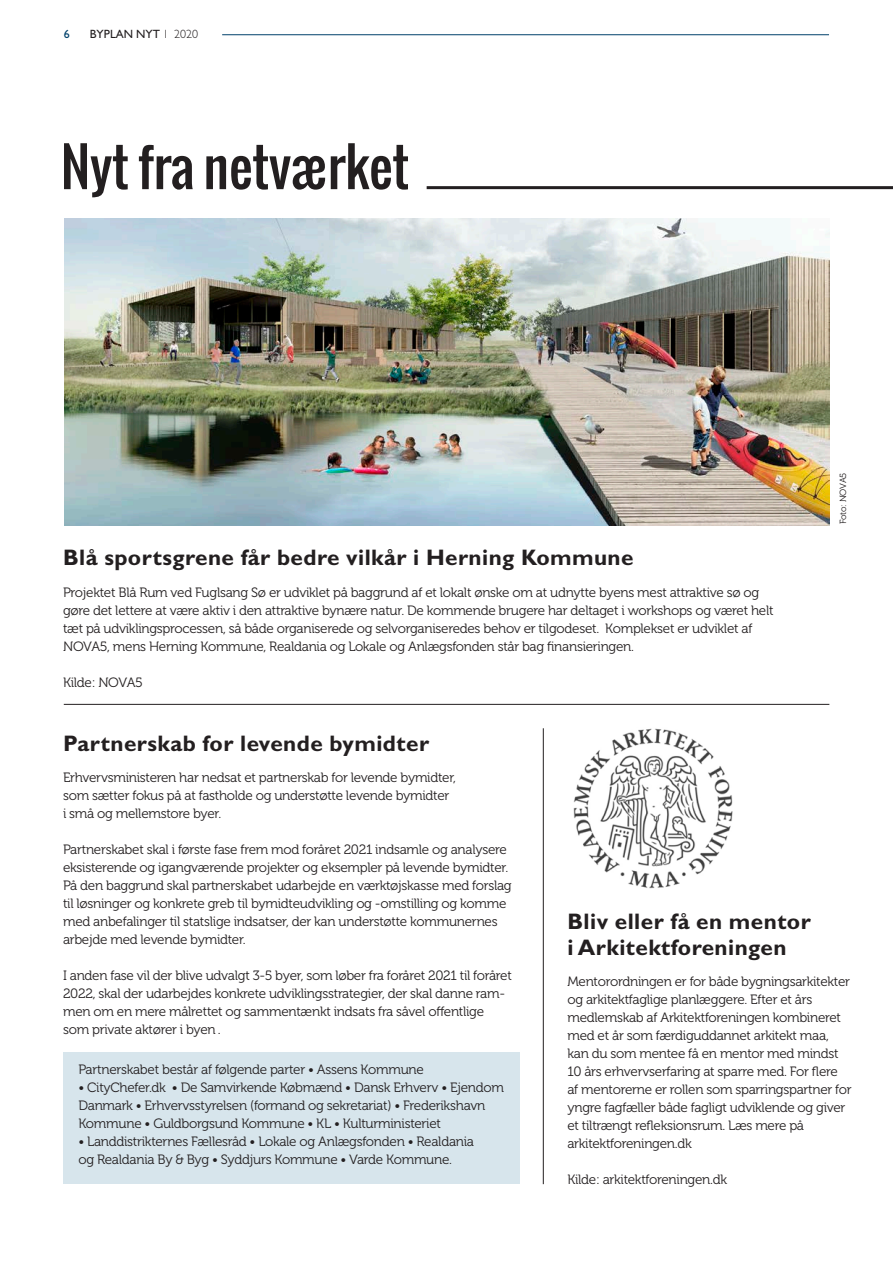
<style>
.page{position:relative;width:893px;height:1263px;background:#fff}
.page>*{position:absolute;margin:0;border:0;box-sizing:border-box;transform-origin:0 0}
.Rubrik{font:52.5px "Oswald";color:#231f20}
.Brødtekst{font:700 22.5px "Gill Sans Std";letter-spacing:.02em;color:#231f20}
.Brødtekst-2{font:13.5px/18px "Museo 300";letter-spacing:-.02em;color:#231f20}
.t1{font:12px "Gill Sans Std";color:#231f20}
.t2{font:12px "Gill Sans Std";color:#00416b}
.Brødtekst-3{font:9px "Museo 300";letter-spacing:-.025em;color:#231f20}
.s1{font-weight:300}
</style>
<div class="page">
<div style="left:63px;top:1052px;width:456px;height:132px;background:#d7e5ec"></div>
<hr style="left:543px;top:728px;width:1px;height:456px;background:#231f20">
<hr style="left:427px;top:186px;width:466px;height:3px;background:#231f20">
<hr style="left:64px;top:704px;width:765px;height:1px;background:#231f20">
<img style="left:573px;top:728px;width:160px;height:161px">
<img style="left:65px;top:219px;width:764px;height:306px">
<hr style="left:222px;top:34px;width:607px;height:1px;background:#00416b">
<p class="t2" style="left:64px;top:27px;width:7px">6</p>
<p class="t1" style="left:90px;top:27px;width:110px">BYPLAN NYT <span class="s1">1 2020</span></p>
<p class="Rubrik" style="left:61px;top:127px;width:350px">Nyt fra netværket</p>
<p class="Brødtekst" style="left:63px;top:544px;width:572px">Blå sportsgrene får bedre vilkår i Herning Kommune</p>
<p class="Brødtekst-2" style="left:63px;top:583px;width:712px">Projektet Blå Rum ved Fuglsang Sø er udviklet på baggrund af et lokalt ønske om at udnytte byens mest attraktive sø og gøre det lettere at være aktiv i den attraktive bynære natur. De kommende brugere har deltaget i workshops og været helt tæt på udviklingsprocessen, så både organiserede og selvorganiseredes behov er tilgodeset. Komplekset er udviklet af NOVA5, mens Herning Kommune, Realdania og Lokale og Anlægsfonden står bag finansieringen.</p>
<p class="Brødtekst-2" style="left:63px;top:673px;width:81px">Kilde: NOVA5</p>
<p class="Brødtekst-3" style="left:838px;top:524px;width:53px;rotate:-90deg">Foto: NOVA5</p>
<p class="Brødtekst" style="left:63px;top:730px;width:368px">Partnerskab for levende bymidter</p>
<p class="Brødtekst-2" style="left:63px;top:769px;width:395px">Erhvervsministeren har nedsat et partnerskab for levende bymidter, som sætter fokus på at fastholde og understøtte levende bymidter</p>
<p class="Brødtekst-2" style="left:63px;top:805px;width:160px">i små og mellemstore byer.</p>
<p class="Brødtekst-2" style="left:63px;top:841px;width:450px">Partnerskabet skal i første fase frem mod foråret 2021 indsamle og analysere eksisterende og igangværende projekter og eksempler på levende bymidter.<br>På den baggrund skal partnerskabet udarbejde en værktøjskasse med forslag til løsninger og konkrete greb til bymidteudvikling og -omstilling og komme med anbefalinger til statslige indsatser, der kan understøtte kommunernes arbejde med levende bymidter.</p>
<p class="Brødtekst-2" style="left:63px;top:967px;width:450px">I anden fase vil der blive udvalgt 3-5 byer, som løber fra foråret 2021 til foråret 2022, skal der udarbejdes konkrete udviklingsstrategier, der skal danne ram&shy;men om en mere målrettet og sammentænkt indsats fra såvel offentlige som private aktører i byen .</p>
<p class="Brødtekst-2" style="left:78px;top:1061px;width:347px">Partnerskabet består af følgende parter • Assens Kommune</p>
<p class="Brødtekst-2" style="left:78px;top:1079px;width:427px">• CityChefer.dk • De Samvirkende Købmænd • Dansk Erhverv • Ejendom<br>Danmark • Erhvervsstyrelsen (formand og sekretariat) • Frederikshavn<br>Kommune • Guldborgsund Kommune • KL • Kulturministeriet</p>
<p class="Brødtekst-2" style="left:78px;top:1133px;width:397px">• Landdistrikternes Fællesråd • Lokale og Anlægsfonden • Realdania og Realdania By &amp; Byg • Syddjurs Kommune • Varde Kommune.</p>
<p class="Brødtekst" style="left:567px;top:908px;width:245px">Bliv eller få en mentor</p>
<p class="Brødtekst" style="left:567px;top:934px;width:221px">i Arkitektforeningen</p>
<p class="Brødtekst-2" style="left:567px;top:973px;width:286px">Mentorordningen er for både bygningsarkitekter og arkitektfaglige planlæggere. Efter et års medlemskab af Arkitektforeningen kombineret med et år som færdiguddannet arkitekt maa, kan du som mentee få en mentor med mindst 10 års erhvervserfaring at sparre med. For flere af mentorerne er rollen som sparringspartner for yngre fagfæller både fagligt udviklende og giver et tiltrængt refleksionsrum. Læs mere på arkitektforeningen.dk</p>
<p class="Brødtekst-2" style="left:567px;top:1171px;width:161px">Kilde: arkitektforeningen.dk</p>
</div>
